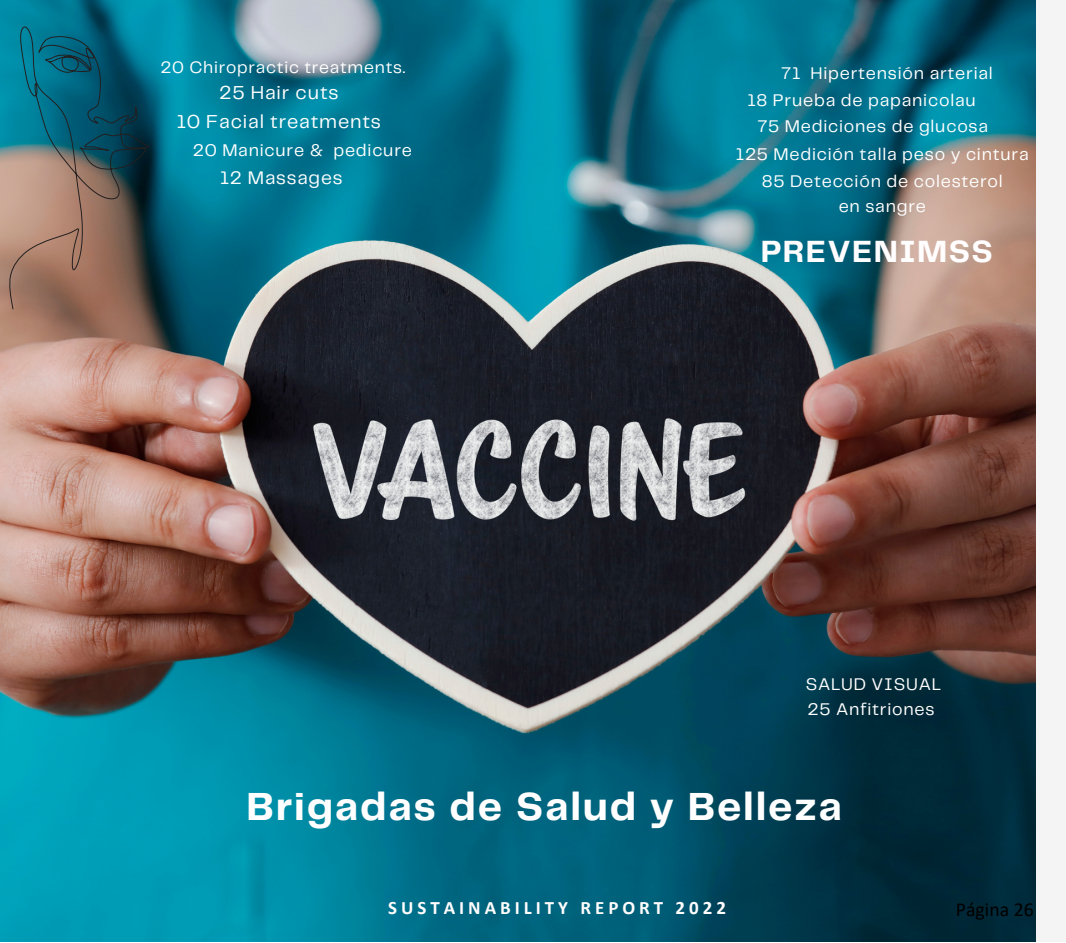
<style>
.page{position:relative;width:1066px;height:943px;background:#fff}
.page>*{position:absolute;margin:0;border:0;box-sizing:border-box;transform-origin:0 0}
.t1{font:700 40.6px "Telegraf";letter-spacing:.045em;color:#fff}
.t2{font:700 31.85px "Telegraf";letter-spacing:.045em;color:#fffdfd}
.t3{font:19.78px "Calibri";color:#000}
.t4{font:19.43px "Telegraf";letter-spacing:.045em;color:#fff}
.t5{font:700 18.9px "Calibri";letter-spacing:.21em;color:#fffdfd}
.t6{font:18.9px "Telegraf";letter-spacing:.045em;color:#fff}
.t7{font:17.5px/24.8px "Telegraf";letter-spacing:.045em;color:#fff;text-align:center}
.t8{font:17.15px "Telegraf";letter-spacing:.045em;color:#fff}
</style>
<div class="page">
<div style="left:0;top:0;width:1066px;height:941px;background:#f4f4f4"></div>
<img style="left:0;top:0;width:1036px;height:941px">
<svg style="left:8px;top:26px;width:142px;height:283px;background:#4e686b"></svg>
<p class="t8" style="left:160px;top:60px;width:246px">20 Chiropractic treatments.</p>
<p class="t7" style="left:782px;top:62px;width:213px">71 Hipertensión arterial</p>
<p class="t4" style="left:219px;top:84px;width:121px">25 Hair cuts</p>
<p class="t4" style="left:177px;top:113px;width:206px">10 Facial treatments</p>
<p class="t7" style="left:747px;top:88px;width:230px">18 Prueba de papanicolau</p>
<p class="t7" style="left:758px;top:115px;width:232px">75 Mediciones de glucosa</p>
<p class="t7" style="left:193px;top:138px;width:221px">20 Manicure &amp; pedicure</p>
<p class="t7" style="left:736px;top:142px;width:294px">125 Medición talla peso y cintura</p>
<p class="t6" style="left:220px;top:169px;width:124px">12 Massages</p>
<p class="t7" style="left:762px;top:169px;width:243px">85 Detección de colesterol en sangre</p>
<p class="t2" style="left:761px;top:237px;width:234px">PREVENIMSS</p>
<p class="t7" style="left:806px;top:673px;width:137px">SALUD VISUAL</p>
<p class="t7" style="left:807px;top:697px;width:129px">25 Anfitriones</p>
<p class="t1" style="left:246px;top:788px;width:597px">Brigadas de Salud y Belleza</p>
<p class="t5" style="left:388px;top:899px;width:339px">SUSTAINABILITY REPORT 2022</p>
<p class="t3" style="left:956px;top:901px;width:79px">Página 26</p>
</div>
